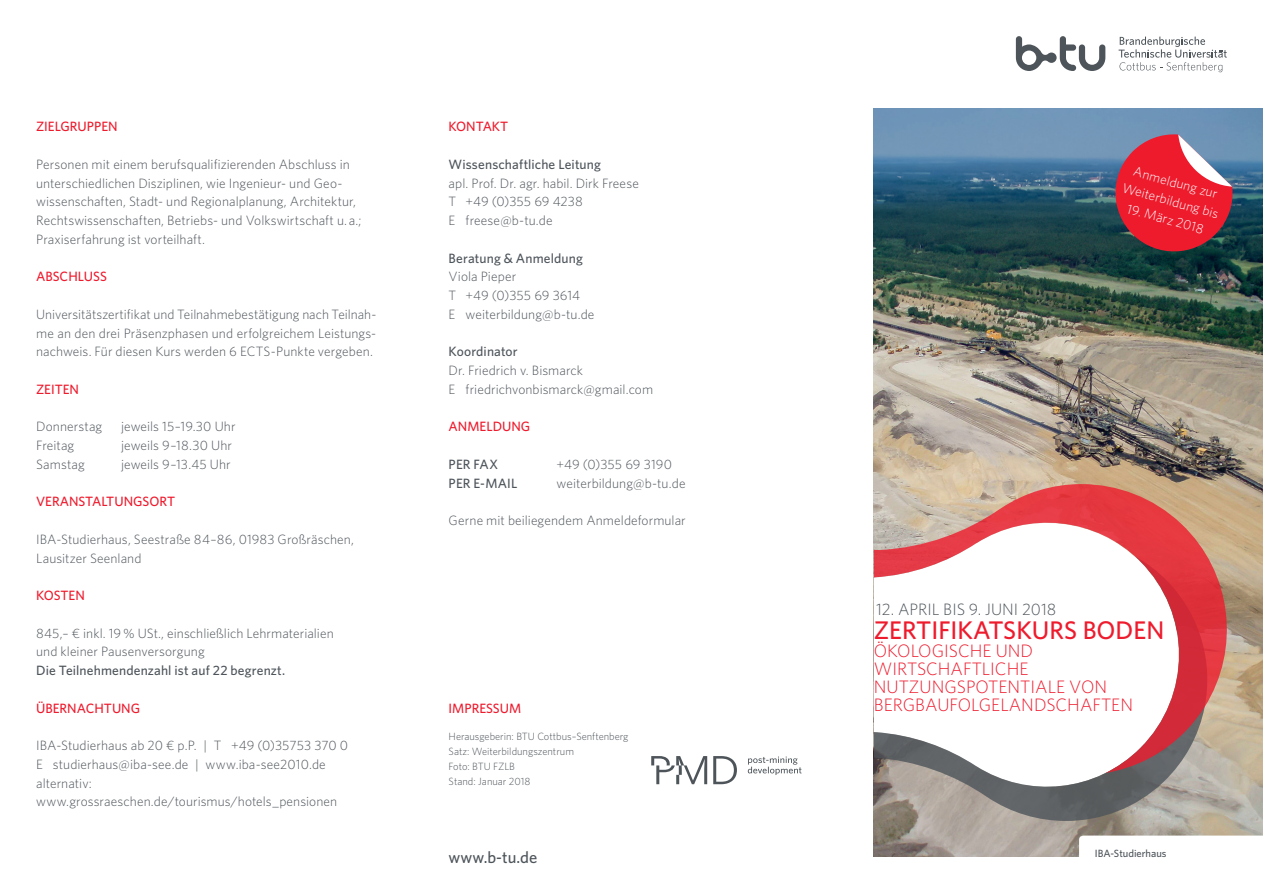
<style>
.page{position:relative;width:1263px;height:893px;background:#fff}
.page>*{position:absolute;margin:0;border:0;box-sizing:border-box;transform-origin:0 0}
.Headline_Cover__25_2{font:500 25.5px "Whitney";color:#ee1b2d}
.Headline_Cover__25_2-2{font:300 18px/18px "Whitney";color:#ee1b2d}
.Subheadline_Cover__1{font:300 16.5px "Whitney";color:#4d545a}
.URL{font:500 16.5px "Whitney";color:#4d545a}
.Fließtext__9_12_5{font:300 13.5px/18.8px "Whitney";letter-spacing:.005em;color:#4d545a}
.Fließtext_Blocksatz{font:300 13.5px/18.8px "Whitney";letter-spacing:.005em;color:#4d545a}
.Fließtext__9_12_5-2{font:500 13.5px "Whitney";letter-spacing:.01em;color:#4d545a}
.Fließtext__9_12_5-3{font:500 13.5px "Whitney";color:#ee1b2d}
.Fließtext__9_12_5-4{font:300 13.5px/18.8px "Whitney";color:#fff;text-align:center}
.Impressum_BU__7_10{font:300 10.5px "Whitney";color:#4d545a}
.Impressum_BU__7_10-2{font:500 10.5px "Whitney";color:#4d545a}
</style>
<div class="page">
<img style="left:874px;top:108px;width:389px;height:749px">
<svg style="left:1016px;top:36px;width:89px;height:35px"></svg>
<svg style="left:1118px;top:37px;width:109px;height:35px"></svg>
<svg style="left:651px;top:756px;width:150px;height:28px"></svg>
<svg style="left:1079px;top:836px;width:184px;height:21px"></svg>
<svg style="left:1109px;top:133px;width:125px;height:124px;background:#b13f51"></svg>
<svg style="left:874px;top:773px;width:335px;height:48px;background:#93908b"></svg>
<svg style="left:874px;top:484px;width:354px;height:289px"></svg>
<p class="Fließtext__9_12_5-3" style="left:36px;top:118px;width:83px">ZIELGRUPPEN</p>
<p class="Fließtext_Blocksatz" style="left:36px;top:155px;width:327px">Personen mit einem berufsqualifizierenden Abschluss in unterschiedlichen Disziplinen, wie Ingenieur- und Geo&shy;wissenschaften, Stadt- und Regionalplanung, Architektur, Rechtswissenschaften, Betriebs- und Volkswirtschaft u. a.; Praxiserfahrung ist vorteilhaft.</p>
<p class="Fließtext__9_12_5-3" style="left:36px;top:268px;width:72px">ABSCHLUSS</p>
<p class="Fließtext_Blocksatz" style="left:36px;top:305px;width:342px;text-align:justify">Universitätszertifikat und Teilnahmebestätigung nach Teilnah&shy;me an den drei Präsenzphasen und erfolgreichem Leistungs&shy;nachweis. Für diesen Kurs werden 6 ECTS-Punkte vergeben.</p>
<p class="Fließtext__9_12_5-3" style="left:36px;top:381px;width:44px">ZEITEN</p>
<p class="Fließtext__9_12_5" style="left:36px;top:417px;width:68px">Donnerstag</p>
<p class="Fließtext__9_12_5" style="left:121px;top:417px;width:116px">jeweils 15–19.30 Uhr</p>
<p class="Fließtext__9_12_5" style="left:36px;top:436px;width:40px">Freitag</p>
<p class="Fließtext__9_12_5" style="left:121px;top:436px;width:112px">jeweils 9–18.30 Uhr</p>
<p class="Fließtext__9_12_5" style="left:36px;top:455px;width:50px">Samstag</p>
<p class="Fließtext__9_12_5" style="left:121px;top:455px;width:111px">jeweils 9–13.45 Uhr</p>
<p class="Fließtext__9_12_5-3" style="left:36px;top:493px;width:140px">VERANSTALTUNGSORT</p>
<p class="Fließtext__9_12_5" style="left:36px;top:530px;width:319px">IBA-Studierhaus, Seestraße 84–86, 01983 Großräschen,<br>Lausitzer Seenland</p>
<p class="Fließtext__9_12_5-3" style="left:36px;top:587px;width:50px">KOSTEN</p>
<p class="Fließtext__9_12_5" style="left:36px;top:623px;width:299px">845,– € inkl. 19% USt., einschließlich Lehrmaterialien und kleiner Pausenversorgung</p>
<p class="Fließtext__9_12_5-2" style="left:36px;top:662px;width:250px">Die Teilnehmendenzahl ist auf 22 begrenzt.</p>
<p class="Fließtext__9_12_5-3" style="left:36px;top:700px;width:106px">ÜBERNACHTUNG</p>
<p class="Fließtext__9_12_5" style="left:36px;top:736px;width:313px">IBA-Studierhaus ab 20 € p.P. | T +49 (0)35753 370 0</p>
<p class="Fließtext__9_12_5" style="left:36px;top:755px;width:291px">E studierhaus@iba-see.de | www.iba-see2010.de</p>
<p class="Fließtext__9_12_5" style="left:36px;top:773px;width:57px">alternativ:</p>
<p class="Fließtext__9_12_5" style="left:36px;top:792px;width:303px">www.grossraeschen.de/tourismus/hotels_pensionen</p>
<p class="Fließtext__9_12_5-3" style="left:449px;top:118px;width:61px">KONTAKT</p>
<p class="Fließtext__9_12_5-2" style="left:449px;top:156px;width:154px">Wissenschaftliche Leitung</p>
<p class="Fließtext__9_12_5" style="left:449px;top:173px;width:192px">apl. Prof. Dr. agr. habil. Dirk Freese</p>
<p class="Fließtext__9_12_5" style="left:449px;top:192px;width:136px">T +49 (0)355 69 4238</p>
<p class="Fließtext__9_12_5" style="left:449px;top:211px;width:106px">E freese@b-tu.de</p>
<p class="Fließtext__9_12_5-2" style="left:449px;top:250px;width:136px">Beratung &amp; Anmeldung</p>
<p class="Fließtext__9_12_5" style="left:449px;top:267px;width:69px">Viola Pieper</p>
<p class="Fließtext__9_12_5" style="left:449px;top:286px;width:133px">T +49 (0)355 69 3614</p>
<p class="Fließtext__9_12_5" style="left:449px;top:305px;width:147px">E weiterbildung@b-tu.de</p>
<p class="Fließtext__9_12_5-2" style="left:449px;top:343px;width:71px">Koordinator</p>
<p class="Fließtext__9_12_5" style="left:449px;top:361px;width:136px">Dr. Friedrich v. Bismarck</p>
<p class="Fließtext__9_12_5" style="left:449px;top:380px;width:206px">E friedrichvonbismarck@gmail.com</p>
<p class="Fließtext__9_12_5-3" style="left:449px;top:418px;width:83px">ANMELDUNG</p>
<p class="Fließtext__9_12_5-2" style="left:449px;top:456px;width:51px">PER FAX</p>
<p class="Fließtext__9_12_5" style="left:557px;top:455px;width:117px">+49 (0)355 69 3190</p>
<p class="Fließtext__9_12_5-2" style="left:449px;top:475px;width:70px">PER E-MAIL</p>
<p class="Fließtext__9_12_5" style="left:557px;top:473px;width:130px">weiterbildung@b-tu.de</p>
<p class="Fließtext__9_12_5" style="left:449px;top:511px;width:239px">Gerne mit beiliegendem Anmeldeformular</p>
<p class="Fließtext__9_12_5-3" style="left:449px;top:700px;width:74px">IMPRESSUM</p>
<p class="Impressum_BU__7_10" style="left:449px;top:730px;width:181px">Herausgeberin: BTU Cottbus–Senftenberg</p>
<p class="Impressum_BU__7_10" style="left:449px;top:745px;width:127px">Satz: Weiterbildungszentrum</p>
<p class="Impressum_BU__7_10" style="left:449px;top:760px;width:68px">Foto: BTU FZLB</p>
<p class="Impressum_BU__7_10" style="left:449px;top:775px;width:84px">Stand: Januar 2018</p>
<p class="URL" style="left:449px;top:847px;width:90px">www.b-tu.de</p>
<p class="Fließtext__9_12_5-4" style="left:1130px;top:160px;width:101px;rotate:15deg">Anmeldung zur<br>Weiterbildung bis</p>
<p class="Fließtext__9_12_5-4" style="left:1130px;top:199px;width:81px;rotate:15deg">19. März 2018</p>
<p class="Subheadline_Cover__1" style="left:876px;top:599px;width:182px">12. APRIL BIS 9. JUNI 2018</p>
<p class="Headline_Cover__25_2" style="left:874px;top:614px;width:292px">ZERTIFIKATSKURS BODEN</p>
<p class="Headline_Cover__25_2-2" style="left:874px;top:641px;width:261px">ÖKOLOGISCHE UND<br>WIRTSCHAFTLICHE<br>NUTZUNGSPOTENTIALE VON<br>BERGBAUFOLGELANDSCHAFTEN</p>
<p class="Impressum_BU__7_10-2" style="left:1095px;top:847px;width:73px">IBA-Studierhaus</p>
</div>
